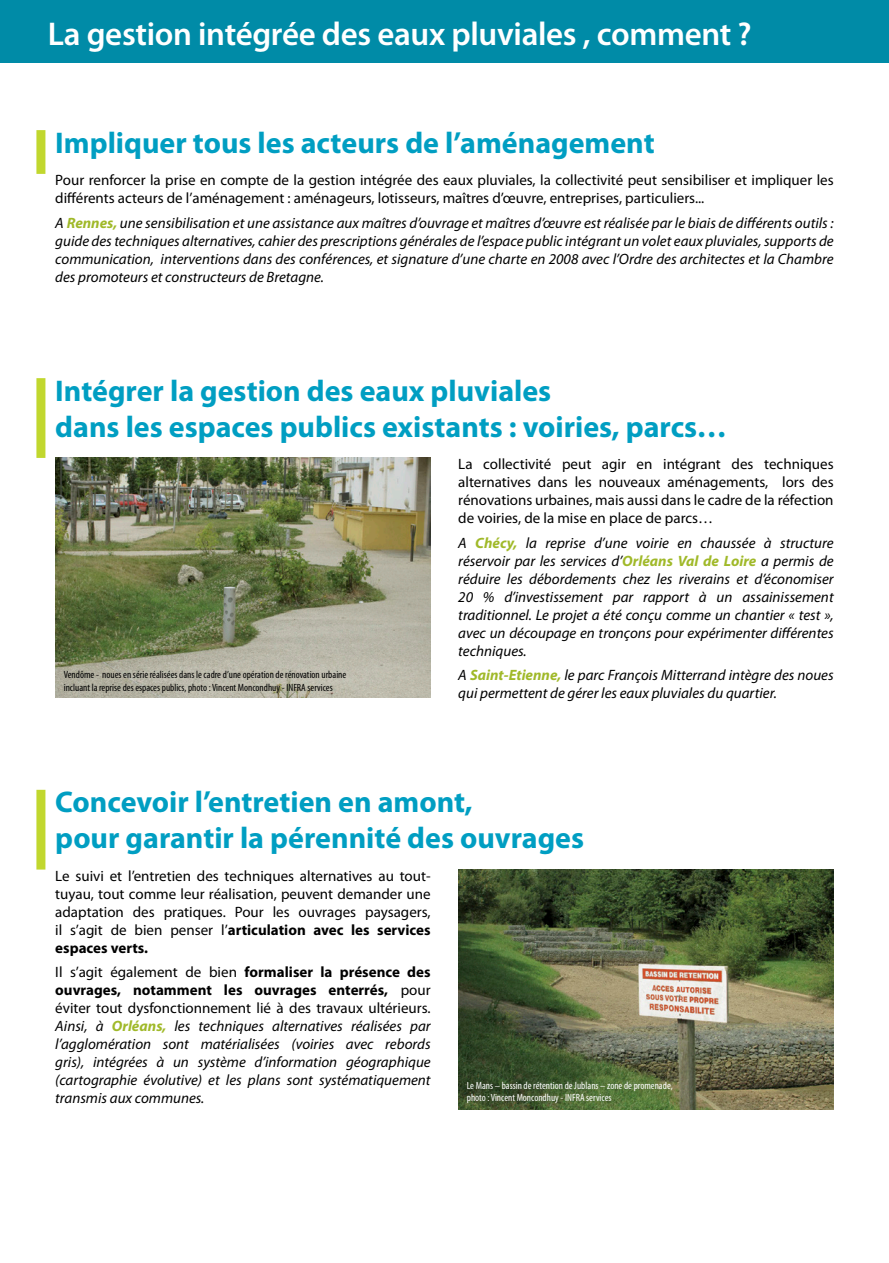
<style>
.page{position:relative;width:889px;height:1263px;background:#fff}
.page>*{position:absolute;margin:0;border:0;box-sizing:border-box;transform-origin:0 0}
.t1{font:600 33px "Myriad Pro";letter-spacing:-.01em;color:#fff}
.TITRE_2{font:700 30px "Myriad Pro";color:#009ec2}
.normal_ital{font:italic 15px/18px "Myriad Pro";color:#000;text-align:justify}
.t2{font:15px/18px "Myriad Pro";color:#000;text-align:justify}
.t3{font:condensed 10.5px "Myriad Pro";color:#000}
.t4{font:condensed 10.5px "Myriad Pro";color:#fff}
.s1{font-weight:700;color:#a0b929}
.s2{font-weight:700}
.s3{font-style:normal}
.s4{font-weight:700;font-style:normal}
</style>
<div class="page">
<div style="left:0;top:0;width:889px;height:62px;background:#008ba7"></div>
<div style="left:36px;top:130px;width:9px;height:44px;background:#c1d72e"></div>
<div style="left:36px;top:378px;width:9px;height:80px;background:#c1d72e"></div>
<img style="left:55px;top:458px;width:376px;height:240px">
<div style="left:36px;top:790px;width:9px;height:79px;background:#c1d72e"></div>
<img style="left:458px;top:869px;width:375px;height:240px">
<p class="t1" style="left:48px;top:12px;width:705px">La gestion intégrée des eaux pluviales , comment ?</p>
<p class="TITRE_2" style="left:55px;top:123px;width:601px">Impliquer tous les acteurs de l’aménagement</p>
<p class="t2" style="left:55px;top:171px;width:780px">Pour renforcer la prise en compte de la gestion intégrée des eaux pluviales, la collectivité peut sensibiliser et impliquer les différents acteurs de l’aménagement : aménageurs, lotisseurs, maîtres d’œuvre, entreprises, particuliers...</p>
<p class="normal_ital" style="left:55px;top:213px;width:780px">A <span class="s1">Rennes,</span> une sensibilisation et une assistance aux maîtres d’ouvrage et maîtres d’œuvre est réalisée par le biais de différents outils : guide des techniques alternatives, cahier des prescriptions générales de l’espace public intégrant un volet eaux pluviales, supports de communication, interventions dans des conférences, et signature d’une charte en 2008 avec l’Ordre des architectes et la Chambre des promoteurs et constructeurs de Bretagne.</p>
<p class="TITRE_2" style="left:55px;top:371px;width:497px">Intégrer la gestion des eaux pluviales</p>
<p class="TITRE_2" style="left:55px;top:407px;width:673px">dans les espaces publics existants : voiries, parcs…</p>
<p class="t2" style="left:458px;top:455px;width:377px">La collectivité peut agir en intégrant des techniques alternatives dans les nouveaux aménagements, lors des rénovations urbaines, mais aussi dans le cadre de la réfection de voiries, de la mise en place de parcs…</p>
<p class="normal_ital" style="left:458px;top:533px;width:377px">A <span class="s1">Chécy,</span> la reprise d’une voirie en chaussée à structure réservoir par les services d’<span class="s1">Orléans Val de Loire</span> a permis de réduire les débordements chez les riverains et d’économiser 20 % d’investissement par rapport à un assainissement traditionnel. Le projet a été conçu comme un chantier « test », avec un découpage en tronçons pour expérimenter différentes techniques.</p>
<p class="normal_ital" style="left:458px;top:666px;width:377px">A <span class="s1">Saint-Etienne,</span> le parc François Mitterrand intègre des noues qui permettent de gérer les eaux pluviales du quartier.</p>
<p class="t3" style="left:64px;top:668px;width:284px">Vendôme - noues en série réalisées dans le cadre d’une opération de rénovation urbaine</p>
<p class="t3" style="left:64px;top:681px;width:270px">incluant la reprise des espaces publics, photo : Vincent Moncondhuy - INFRA services</p>
<p class="TITRE_2" style="left:55px;top:783px;width:419px">Concevoir l’entretien en amont,</p>
<p class="TITRE_2" style="left:55px;top:819px;width:530px">pour garantir la pérennité des ouvrages</p>
<p class="t2" style="left:55px;top:866px;width:377px">Le suivi et l’entretien des techniques alternatives au tout&shy;tuyau, tout comme leur réalisation, peuvent demander une adaptation des pratiques. Pour les ouvrages paysagers, il s’agit de bien penser l’<span class="s2">articulation avec les services espaces verts.</span></p>
<p class="normal_ital" style="left:55px;top:963px;width:377px"><span class="s3">Il s’agit également de bien</span> <span class="s4">formaliser la présence des ouvrages, notamment les ouvrages enterrés,</span> <span class="s3">pour éviter tout dysfonctionnement lié à des travaux ultérieurs.<br></span>Ainsi, à <span class="s1">Orléans,</span> les techniques alternatives réalisées par l’agglomération sont matérialisées (voiries avec rebords gris), intégrées à un système d’information géographique (cartographie évolutive) et les plans sont systématiquement transmis aux communes.</p>
<p class="t4" style="left:467px;top:1079px;width:207px">Le Mans – bassin de rétention de Jublans – zone de promenade,</p>
<p class="t4" style="left:467px;top:1091px;width:146px">photo : Vincent Moncondhuy - INFRA services</p>
</div>
